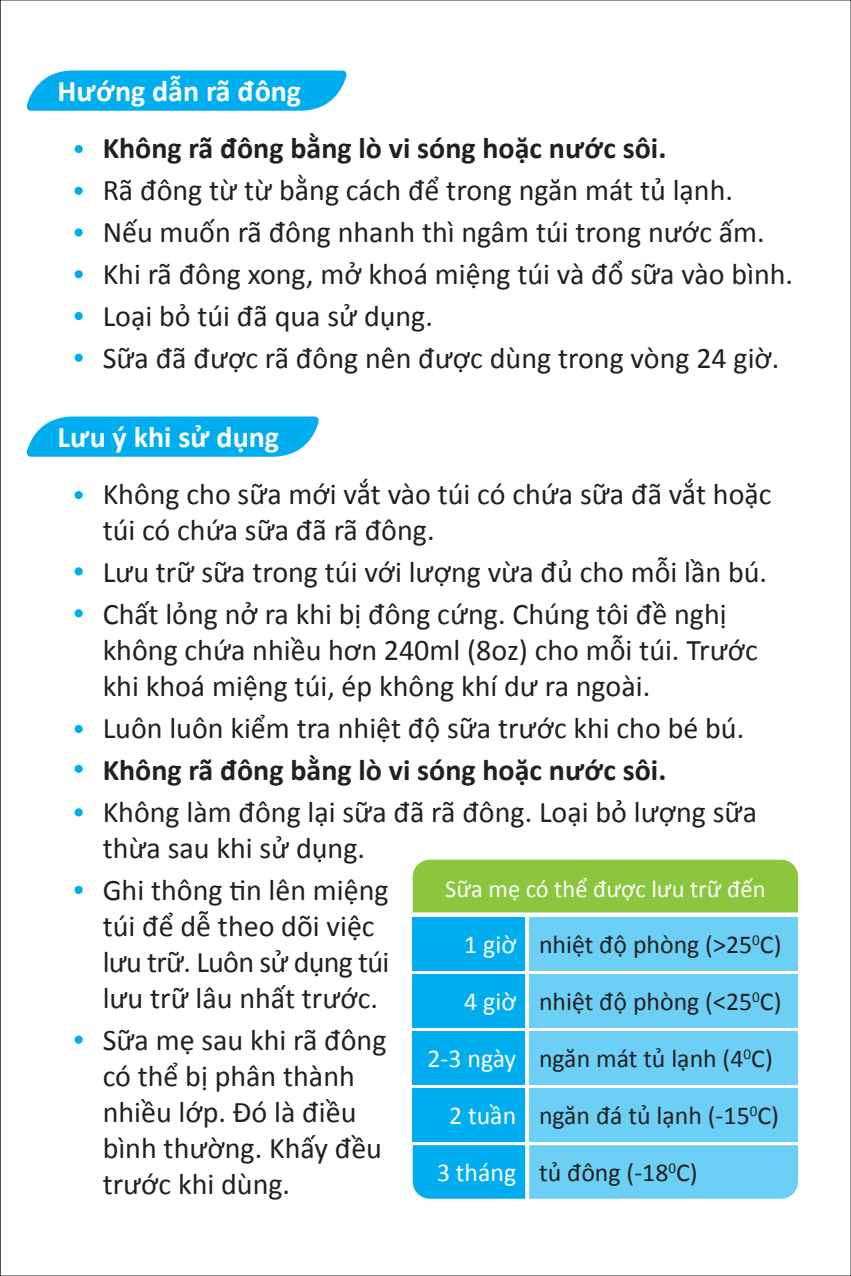
<style>
.page{position:relative;width:851px;height:1276px;background:#fff}
.page>*{position:absolute;margin:0;border:0;box-sizing:border-box;transform-origin:0 0}
.t1{font:30px/36px "Calibri";color:#231f20}
.t2{font:700 30px "Calibri";color:#231f20}
.t3{font:700 30px "Calibri";color:#fff}
.t4{font:25.8px "Calibri";color:#231f20}
.t5{font:25.8px "Calibri";color:#fff}
.t6{font:24.6px "Calibri";color:#fff}
</style>
<div class="page">
<svg style="left:26px;top:70px;width:321px;height:41px;background:#15b4f0"></svg>
<div style="left:75px;top:145px;width:8px;height:8px;background:#00aeef;border-radius:50%"></div>
<div style="left:75px;top:187px;width:8px;height:8px;background:#00aeef;border-radius:50%"></div>
<div style="left:75px;top:228px;width:8px;height:9px;background:#00aeef;border-radius:50%"></div>
<div style="left:75px;top:270px;width:8px;height:8px;background:#00aeef;border-radius:50%"></div>
<div style="left:75px;top:312px;width:8px;height:8px;background:#00aeef;border-radius:50%"></div>
<div style="left:75px;top:353px;width:8px;height:9px;background:#00aeef;border-radius:50%"></div>
<svg style="left:26px;top:416px;width:293px;height:41px;background:#17b5f0"></svg>
<div style="left:75px;top:491px;width:8px;height:8px;background:#00aeef;border-radius:50%"></div>
<div style="left:75px;top:567px;width:8px;height:8px;background:#00aeef;border-radius:50%"></div>
<div style="left:75px;top:609px;width:8px;height:8px;background:#00aeef;border-radius:50%"></div>
<div style="left:75px;top:725px;width:8px;height:8px;background:#00aeef;border-radius:50%"></div>
<div style="left:75px;top:765px;width:8px;height:8px;background:#00aeef;border-radius:50%"></div>
<div style="left:75px;top:808px;width:8px;height:8px;background:#00aeef;border-radius:50%"></div>
<div style="left:75px;top:886px;width:8px;height:8px;background:#00aeef;border-radius:50%"></div>
<div style="left:75px;top:1035px;width:8px;height:8px;background:#00aeef;border-radius:50%"></div>
<div style="left:529px;top:917px;width:269px;height:53px;background:#6bcff6"></div>
<div style="left:412px;top:917px;width:113px;height:53px;background:#00aeef"></div>
<div style="left:529px;top:974px;width:269px;height:53px;background:#6bcff6"></div>
<div style="left:412px;top:974px;width:113px;height:53px;background:#00aeef"></div>
<div style="left:412px;top:1031px;width:113px;height:53px;background:#00aeef"></div>
<div style="left:529px;top:1031px;width:269px;height:53px;background:#6bcff6"></div>
<div style="left:412px;top:1088px;width:113px;height:53px;background:#00aeef"></div>
<div style="left:529px;top:1088px;width:269px;height:53px;background:#6bcff6"></div>
<svg style="left:412px;top:1145px;width:386px;height:53px;background:#4fc6f4"></svg>
<div style="left:412px;top:859px;width:386px;height:53px;background:#8bc63e"></div>
<p class="t3" style="left:58px;top:72px;width:245px">Hướng dẫn rã đông</p>
<p class="t2" style="left:103px;top:129px;width:565px">Không rã đông bằng lò vi sóng hoặc nước sôi.</p>
<p class="t1" style="left:103px;top:169px;width:692px;line-height:42px">Rã đông từ từ bằng cách để trong ngăn mát tủ lạnh.<br>Nếu muốn rã đông nhanh thì ngâm túi trong nước ấm.<br>Khi rã đông xong, mở khoá miệng túi và đổ sữa vào bình.<br>Loại bỏ túi đã qua sử dụng.<br>Sữa đã được rã đông nên được dùng trong vòng 24 giờ.</p>
<p class="t3" style="left:58px;top:417px;width:223px">Lưu ý khi sử dụng</p>
<p class="t1" style="left:103px;top:476px;width:670px">Không cho sữa mới vắt vào túi có chứa sữa đã vắt hoặc túi có chứa sữa đã rã đông.</p>
<p class="t1" style="left:103px;top:551px;width:665px;line-height:42px">Lưu trữ sữa trong túi với lượng vừa đủ cho mỗi lần bú.<br>Chất lỏng nở ra khi bị đông cứng. Chúng tôi đề nghị</p>
<p class="t1" style="left:103px;top:632px;width:656px">không chứa nhiều hơn 240ml (8oz) cho mỗi túi. Trước khi khoá miệng túi, ép không khí dư ra ngoài.</p>
<p class="t1" style="left:103px;top:710px;width:643px">Luôn luôn kiểm tra nhiệt độ sữa trước khi cho bé bú.</p>
<p class="t2" style="left:103px;top:750px;width:565px">Không rã đông bằng lò vi sóng hoặc nước sôi.</p>
<p class="t1" style="left:103px;top:794px;width:655px">Không làm đông lại sữa đã rã đông. Loại bỏ lượng sữa thừa sau khi sử dụng.</p>
<p class="t1" style="left:103px;top:872px;width:288px">Ghi thông tin lên miệng túi để dễ theo dõi việc lưu trữ. Luôn sử dụng túi lưu trữ lâu nhất trước.</p>
<p class="t1" style="left:103px;top:1022px;width:285px">Sữa mẹ sau khi rã đông có thể bị phân thành nhiều lớp. Đó là điều bình thường. Khấy đều trước khi dùng.</p>
<p class="t6" style="left:445px;top:873px;width:322px">Sữa mẹ có thể được lưu trữ đến</p>
<p class="t5" style="left:464px;top:928px;width:53px">1 giờ</p>
<p class="t5" style="left:464px;top:985px;width:53px">4 giờ</p>
<p class="t5" style="left:427px;top:1042px;width:90px">2-3 ngày</p>
<p class="t5" style="left:449px;top:1099px;width:69px">2 tuần</p>
<p class="t5" style="left:437px;top:1156px;width:81px">3 tháng</p>
<p class="t4" style="left:539px;top:928px;width:244px">nhiệt độ phòng (&gt;25<sup>0</sup>C)</p>
<p class="t4" style="left:539px;top:985px;width:244px">nhiệt độ phòng (&lt;25<sup>0</sup>C)</p>
<p class="t4" style="left:539px;top:1042px;width:235px">ngăn mát tủ lạnh (4<sup>0</sup>C)</p>
<p class="t4" style="left:539px;top:1099px;width:241px">ngăn đá tủ lạnh (-15<sup>0</sup>C)</p>
<p class="t4" style="left:539px;top:1156px;width:160px">tủ đông (-18<sup>0</sup>C)</p>
</div>
